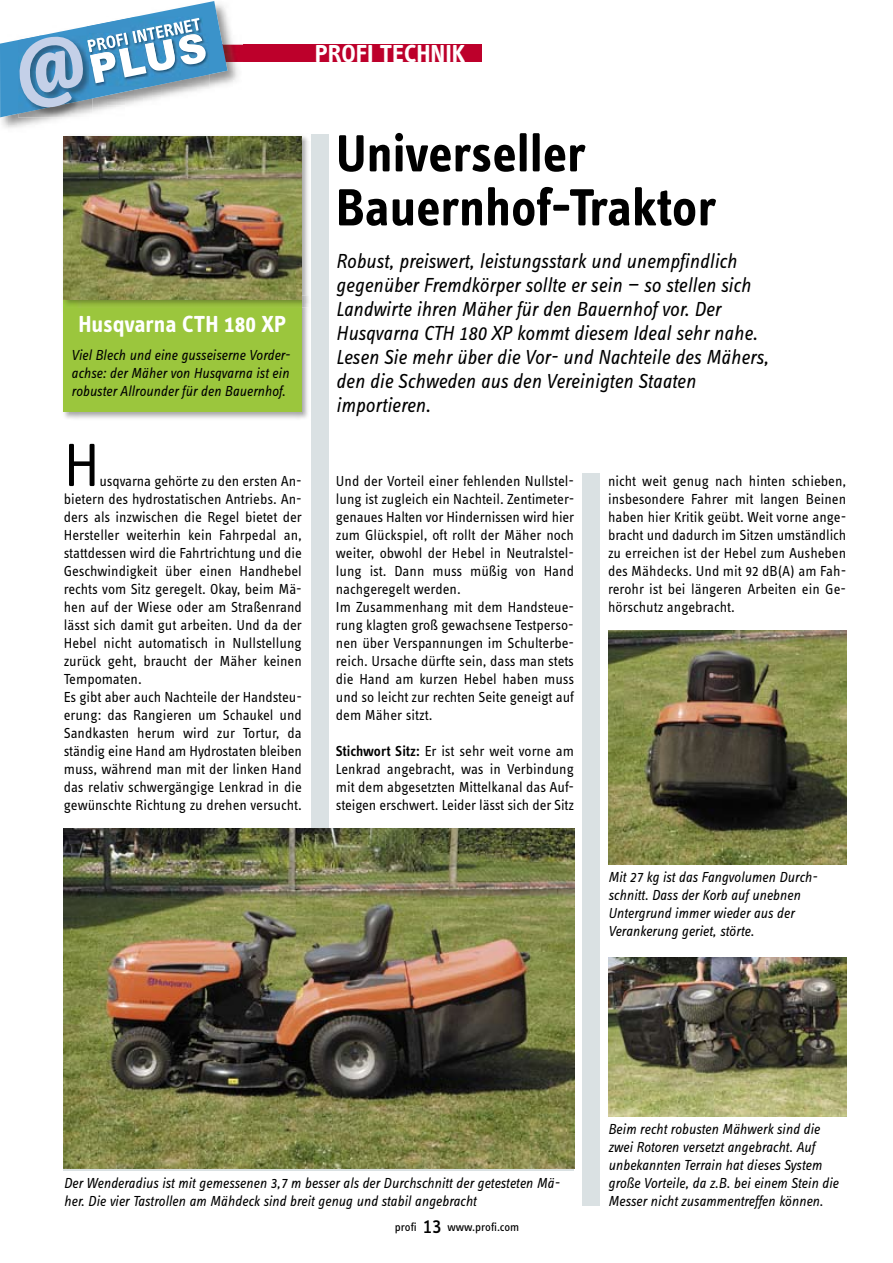
<style>
.page{position:relative;width:893px;height:1263px;background:#fff}
.page>*{position:absolute;margin:0;border:0;box-sizing:border-box;transform-origin:0 0}
.t1{font:63px "Info Text Regular Tf";color:#000}
.t2{font:54px/54px "Info Text Bold Tf";color:#000}
.t3{font:25.35px "Info Text Bold Tf";color:#fff}
.t4{font:24px "Info Text Bold Tf";color:#fff}
.t5{font:italic 21px/24px "Info Text Regular Tf";letter-spacing:-.005em;color:#000}
.t6{font:15px/18px "Info Text Regular Tf";color:#000}
.t7{font:italic 15px/18px "Info Text Regular Tf";letter-spacing:-.005em;color:#000}
.t8{font:12px "Info Text Book Tf";color:#000}
.s1{font-family:"Info Text Semibold Tf"}
.s2{font-size:21px}
</style>
<div class="page">
<div style="left:311px;top:135px;width:17px;height:703px;background:#dae1e3"></div>
<img style="left:63px;top:307px;width:245px;height:112px">
<div style="left:64px;top:298px;width:238px;height:114px;background:#9bc63d"></div>
<img style="left:64px;top:828px;width:510px;height:340px">
<img style="left:608px;top:630px;width:238px;height:234px">
<img style="left:608px;top:957px;width:238px;height:159px">
<img style="left:63px;top:136px;width:245px;height:159px">
<img style="left:63px;top:295px;width:246px;height:12px">
<img style="left:64px;top:299px;width:238px;height:8px">
<img style="left:64px;top:136px;width:238px;height:163px">
<div style="left:583px;top:473px;width:17px;height:733px;background:#dae1e3"></div>
<div style="left:1px;top:45px;width:481px;height:17px;background:#bd002b"></div>
<img style="left:0;top:22px;width:243px;height:106px">
<img style="left:228px;top:45px;width:15px;height:17px">
<svg style="left:0;top:1px;width:228px;height:116px"></svg>
<h3 class="t3" style="left:315px;top:39px;width:152px">PROFI TECHNIK</h3>
<h3 class="t4" style="left:78px;top:310px;width:209px">Husqvarna CTH 180 XP</h3>
<p class="t7" style="left:71px;top:346px;width:220px;text-align:justify">Viel Blech und eine gusseiserne Vorder&shy;achse: der Mäher von Husqvarna ist ein robuster Allrounder für den Bauernhof.</p>
<h2 class="t2" style="left:336px;top:127px;width:382px">Universeller<br>Bauernhof-Traktor</h2>
<p class="t5" style="left:336px;top:249px;width:434px">Robust, preiswert, leistungsstark und unempfindlich gegenüber Fremdkörper sollte er sein — so stellen sich Landwirte ihren Mäher für den Bauernhof vor. Der Husqvarna CTH 180 XP kommt diesem Ideal sehr nahe.<br>Lesen Sie mehr über die Vor- und Nachteile des Mähers, den die Schweden aus den Vereinigten Staaten importieren.</p>
<h1 class="t1" style="left:64px;top:429px;width:37px">H</h1>
<p class="t6" style="left:64px;top:472px;width:240px;text-indent:36px">usqvarna gehörte zu den ersten An&shy;bietern des hydrostatischen Antriebs. An&shy;ders als inzwischen die Regel bietet der Hersteller weiterhin kein Fahrpedal an, stattdessen wird die Fahrtrichtung und die Geschwindigkeit über einen Handhebel rechts vom Sitz geregelt. Okay, beim Mä&shy;hen auf der Wiese oder am Straßenrand lässt sich damit gut arbeiten. Und da der Hebel nicht automatisch in Nullstellung zurück geht, braucht der Mäher keinen Tempomaten.<br>Es gibt aber auch Nachteile der Handsteu&shy;erung: das Rangieren um Schaukel und Sandkasten herum wird zur Tortur, da ständig eine Hand am Hydrostaten bleiben muss, während man mit der linken Hand das relativ schwergängige Lenkrad in die gewünschte Richtung zu drehen versucht.</p>
<p class="t6" style="left:336px;top:472px;width:240px">Und der Vorteil einer fehlenden Nullstel&shy;lung ist zugleich ein Nachteil. Zentimeter&shy;genaues Halten vor Hindernissen wird hier zum Glückspiel, oft rollt der Mäher noch weiter, obwohl der Hebel in Neutralstel&shy;lung ist. Dann muss müßig von Hand nachgeregelt werden.<br>Im Zusammenhang mit dem Handsteue&shy;rung klagten groß gewachsene Testperso&shy;nen über Verspannungen im Schulterbe&shy;reich. Ursache dürfte sein, dass man stets die Hand am kurzen Hebel haben muss und so leicht zur rechten Seite geneigt auf dem Mäher sitzt.</p>
<p class="t6" style="left:336px;top:742px;width:240px;text-align:justify"><span class="s1">Stichwort Sitz:</span> Er ist sehr weit vorne am Lenkrad angebracht, was in Verbindung mit dem abgesetzten Mittelkanal das Auf&shy;steigen erschwert. Leider lässt sich der Sitz</p>
<p class="t6" style="left:608px;top:472px;width:240px;text-align:justify">nicht weit genug nach hinten schieben, insbesondere Fahrer mit langen Beinen haben hier Kritik geübt. Weit vorne ange&shy;bracht und dadurch im Sitzen umständlich zu erreichen ist der Hebel zum Ausheben des Mähdecks. Und mit 92 dB(A) am Fah&shy;rerohr ist bei längeren Arbeiten ein Ge&shy;hörschutz angebracht.</p>
<p class="t7" style="left:608px;top:868px;width:211px">Mit 27 kg ist das Fangvolumen Durch&shy;schnitt. Dass der Korb auf unebnen<br>Untergrund immer wieder aus der<br>Verankerung geriet, störte.</p>
<p class="t7" style="left:64px;top:1174px;width:497px">Der Wenderadius ist mit gemessenen 3,7 m besser als der Durchschnitt der getesteten Mä&shy;her. Die vier Tastrollen am Mähdeck sind breit genug und stabil angebracht</p>
<p class="t8" style="left:395px;top:1219px;width:126px">profi <span class="s2">13</span> www.profi.com</p>
<p class="t7" style="left:608px;top:1120px;width:232px">Beim recht robusten Mähwerk sind die zwei Rotoren versetzt angebracht. Auf unbekannten Terrain hat dieses System große Vorteile, da z.B. bei einem Stein die Messer nicht zusammentreffen können.</p>
</div>
